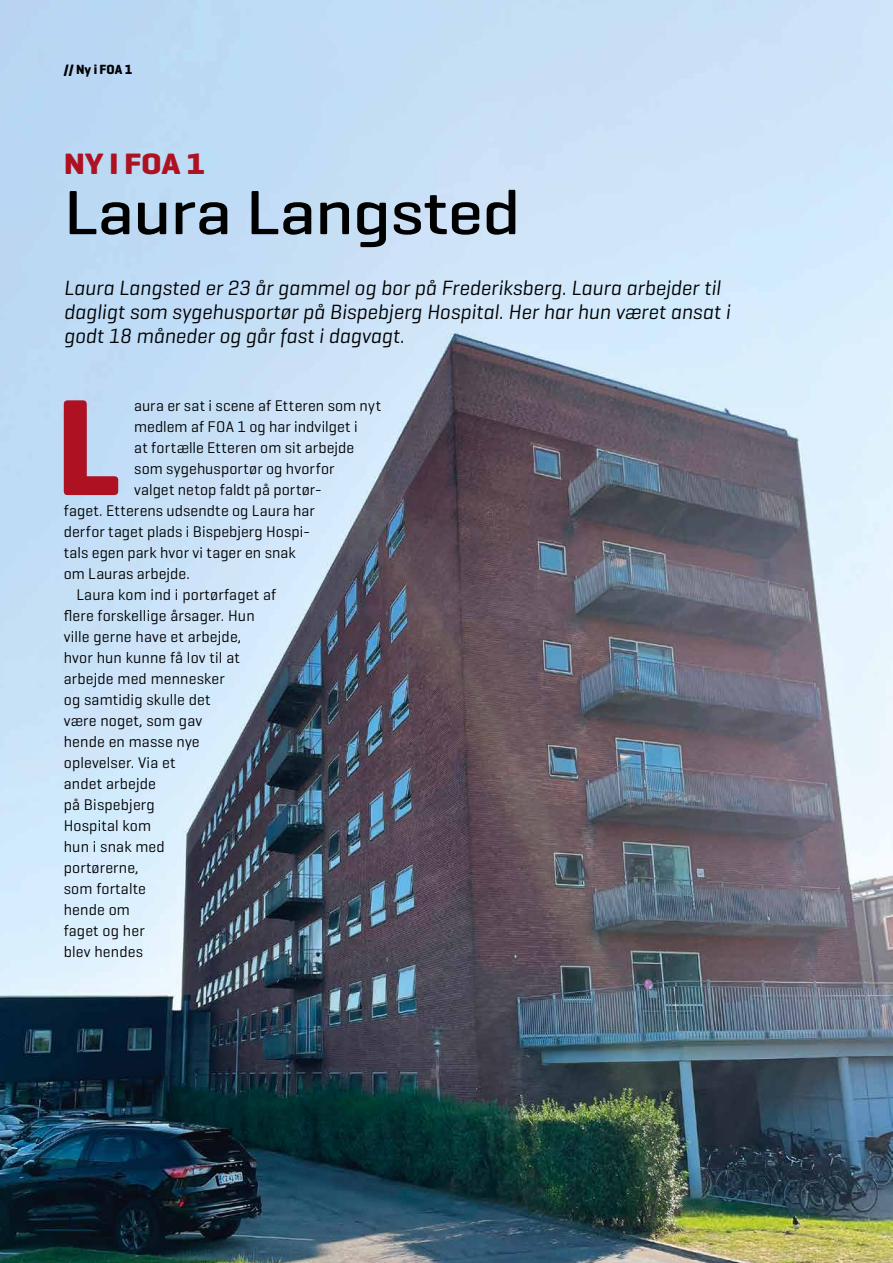
<style>
.page{position:relative;width:893px;height:1263px;background:#fff}
.page>*{position:absolute;margin:0;border:0;box-sizing:border-box;transform-origin:0 0}
.t1{font:700 139.35px "Geogrotesque";color:#ae1122}
.t2{font:500 63.45px "Geogrotesque";letter-spacing:-.01em;color:#000;scale:1.13 1}
.t3{font:700 30px "Geogrotesque";color:#ae1122;scale:1.13 1}
.t4{font:italic 21px/24px "Geogrotesque";color:#000}
.t5{font:15.75px "Geogrotesque";letter-spacing:.01em;color:#000}
.t6{font:700 13.5px "Geogrotesque";color:#000}
</style>
<div class="page">
<img style="left:0;top:0;width:893px;height:1263px">
<p class="t6" style="left:64px;top:61px;width:70px">// Ny i FOA 1</p>
<h3 class="t3" style="left:64px;top:145px;width:127px">NY I FOA 1</h3>
<h2 class="t2" style="left:64px;top:173px;width:406px">Laura Langsted</h2>
<h3 class="t4" style="left:64px;top:275px;width:668px">Laura Langsted er 23 år gammel og bor på Frederiksberg. Laura arbejder til dagligt som sygehusportør på Bispebjerg Hospital. Her har hun været ansat i godt 18 måneder og går fast i dagvagt.</h3>
<h1 class="t1" style="left:55px;top:361px;width:67px">L</h1>
<p class="t5" style="left:134px;top:396px;width:248px">aura er sat i scene af Etteren som nyt</p>
<p class="t5" style="left:134px;top:417px;width:225px">medlem af FOA 1 og har indvilget i</p>
<p class="t5" style="left:134px;top:438px;width:221px">at fortælle Etteren om sit arbejde</p>
<p class="t5" style="left:134px;top:459px;width:202px">som sygehusportør og hvorfor</p>
<p class="t5" style="left:134px;top:480px;width:189px">valget netop faldt på portør-</p>
<p class="t5" style="left:64px;top:501px;width:253px">faget. Etterens udsendte og Laura har</p>
<p class="t5" style="left:64px;top:522px;width:248px">derfor taget plads i Bispebjerg Hospi-</p>
<p class="t5" style="left:64px;top:543px;width:233px">tals egen park hvor vi tager en snak</p>
<p class="t5" style="left:64px;top:564px;width:128px">om Lauras arbejde.</p>
<p class="t5" style="left:77px;top:585px;width:201px">Laura kom ind i portørfaget af</p>
<p class="t5" style="left:64px;top:606px;width:192px">flere forskellige årsager. Hun</p>
<p class="t5" style="left:64px;top:627px;width:179px">ville gerne have et arbejde,</p>
<p class="t5" style="left:64px;top:648px;width:178px">hvor hun kunne få lov til at</p>
<p class="t5" style="left:64px;top:669px;width:163px">arbejde med mennesker</p>
<p class="t5" style="left:64px;top:690px;width:148px">og samtidig skulle det</p>
<p class="t5" style="left:64px;top:711px;width:140px">være noget, som gav</p>
<p class="t5" style="left:64px;top:732px;width:137px">hende en masse nye</p>
<p class="t5" style="left:64px;top:753px;width:113px">oplevelser. Via et</p>
<p class="t5" style="left:64px;top:774px;width:94px">andet arbejde</p>
<p class="t5" style="left:64px;top:795px;width:92px">på Bispebjerg</p>
<p class="t5" style="left:64px;top:816px;width:89px">Hospital kom</p>
<p class="t5" style="left:64px;top:837px;width:102px">hun i snak med</p>
<p class="t5" style="left:64px;top:858px;width:76px">portørerne,</p>
<p class="t5" style="left:64px;top:879px;width:84px">som fortalte</p>
<p class="t5" style="left:64px;top:900px;width:68px">hende om</p>
<p class="t5" style="left:64px;top:921px;width:83px">faget og her</p>
<p class="t5" style="left:64px;top:942px;width:81px">blev hendes</p>
</div>
